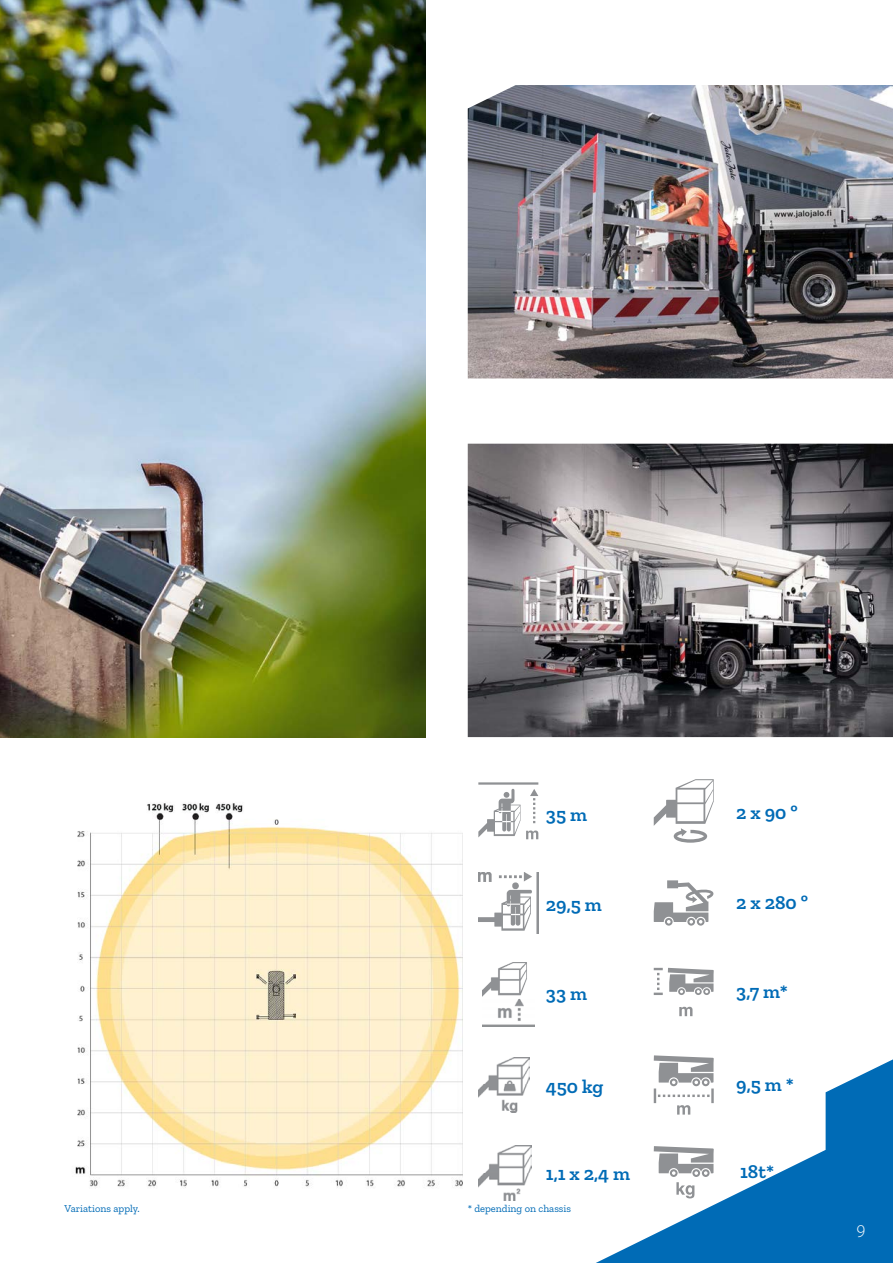
<style>
.page{position:relative;width:893px;height:1263px;background:#fff}
.page>*{position:absolute;margin:0;border:0;box-sizing:border-box;transform-origin:0 0}
.bs_leipis_luettelo{font:600 19.5px "Zilla Slab";color:#006bb6}
.bs_leipis{font:300 18px "Myriad Pro";color:#fff}
.bs_leipis_luettelo-2{font:10.5px "Zilla Slab";color:#006bb6}
</style>
<div class="page">
<img style="left:0;top:0;width:425px;height:737px">
<img style="left:468px;top:444px;width:425px;height:293px">
<img style="left:468px;top:85px;width:425px;height:293px">
<svg style="left:596px;top:1059px;width:297px;height:204px"></svg>
<img style="left:75px;top:803px;width:388px;height:385px">
<img style="left:478px;top:872px;width:60px;height:62px">
<img style="left:478px;top:1057px;width:52px;height:56px">
<img style="left:478px;top:1146px;width:53px;height:54px">
<img style="left:482px;top:962px;width:52px;height:64px">
<svg style="left:478px;top:782px;width:60px;height:57px"></svg>
<svg style="left:654px;top:779px;width:60px;height:64px"></svg>
<svg style="left:654px;top:880px;width:60px;height:46px"></svg>
<svg style="left:654px;top:1055px;width:60px;height:59px"></svg>
<svg style="left:654px;top:1146px;width:60px;height:52px"></svg>
<svg style="left:654px;top:968px;width:60px;height:48px"></svg>
<p class="bs_leipis_luettelo" style="left:546px;top:803px;width:43px">35 m</p>
<p class="bs_leipis_luettelo" style="left:736px;top:801px;width:63px">2 x 90 º</p>
<p class="bs_leipis_luettelo" style="left:546px;top:893px;width:57px">29,5 m</p>
<p class="bs_leipis_luettelo" style="left:736px;top:891px;width:73px">2 x 280 º</p>
<p class="bs_leipis_luettelo" style="left:546px;top:982px;width:43px">33 m</p>
<p class="bs_leipis_luettelo" style="left:736px;top:980px;width:53px">3,7 m*</p>
<p class="bs_leipis_luettelo" style="left:546px;top:1075px;width:59px">450 kg</p>
<p class="bs_leipis_luettelo" style="left:736px;top:1073px;width:59px">9,5 m *</p>
<p class="bs_leipis_luettelo" style="left:546px;top:1162px;width:86px">1,1 x 2,4 m</p>
<p class="bs_leipis_luettelo" style="left:740px;top:1160px;width:35px">18t*</p>
<p class="bs_leipis_luettelo-2" style="left:65px;top:1202px;width:77px">Variations apply.</p>
<p class="bs_leipis_luettelo-2" style="left:468px;top:1202px;width:105px">* depending on chassis</p>
<p class="bs_leipis" style="left:856px;top:1220px;width:10px">9</p>
</div>
